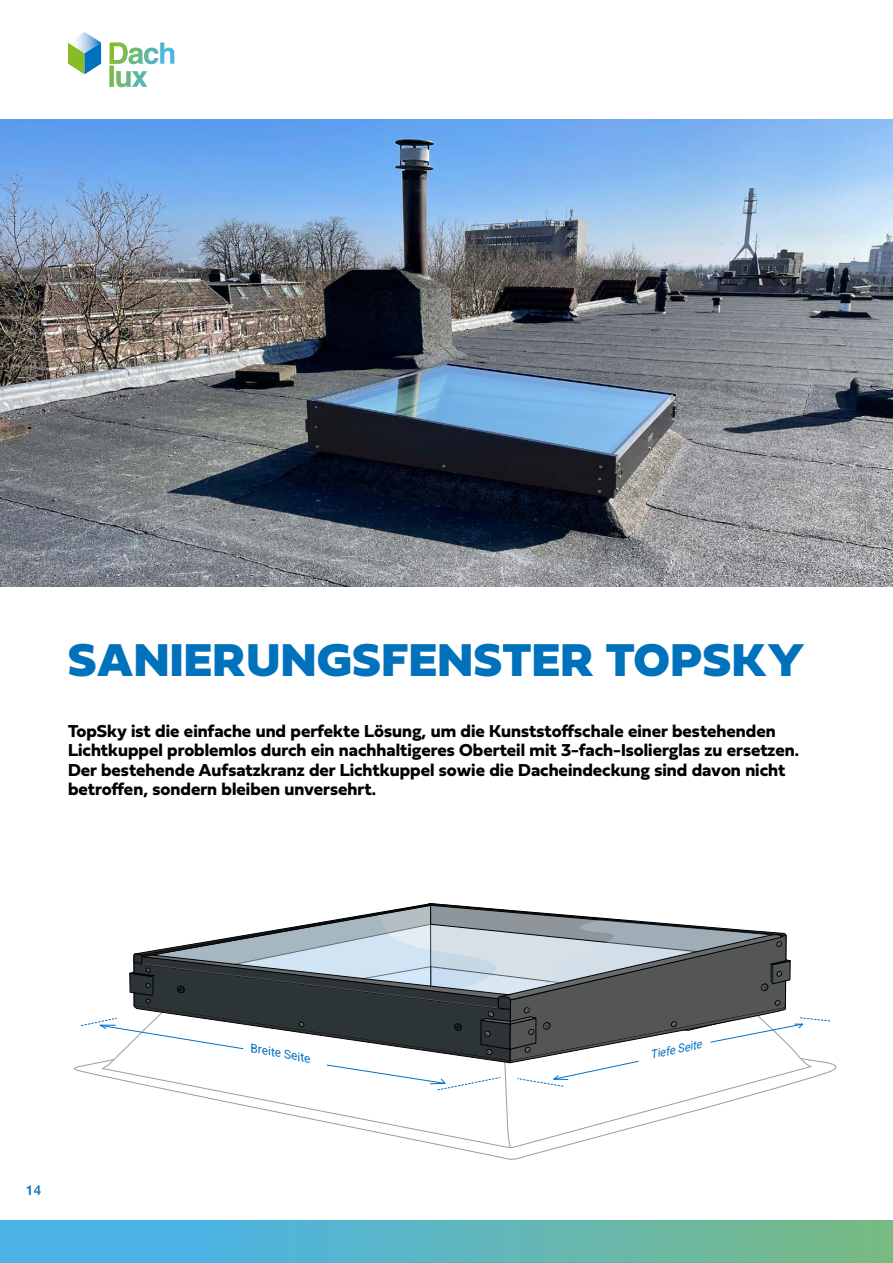
<style>
.page{position:relative;width:893px;height:1263px;background:#fff}
.page>*{position:absolute;margin:0;border:0;box-sizing:border-box;transform-origin:0 0}
.t1{font:48px "Fieldwork Hum Black";letter-spacing:.02em;color:#0072bb}
.t2{font:700 18px/19.5px "Fieldwork Hum";color:#000}
.t3{font:500 13.5px "Helvetica Neue";color:#0072bb}
.t4{font:italic 12px "Heebo";color:#0070c3}
.t5{font:italic 12px "Heebo";color:#0070c3;scale:.92 1}
</style>
<div class="page">
<img style="left:0;top:1220px;width:893px;height:43px">
<svg style="left:110px;top:43px;width:64px;height:44px"></svg>
<svg style="left:68px;top:32px;width:33px;height:42px"></svg>
<img style="left:0;top:119px;width:893px;height:468px">
<svg style="left:81px;top:903px;width:749px;height:245px"></svg>
<h1 class="t1" style="left:68px;top:617px;width:738px">SANIERUNGSFENSTER TOPSKY</h1>
<p class="t2" style="left:68px;top:720px;width:732px">TopSky ist die einfache und perfekte Lösung, um die Kunststoffschale einer bestehenden Lichtkuppel problemlos durch ein nachhaltigeres Oberteil mit 3-fach-Isolierglas zu ersetzen.<br>Der bestehende Aufsatzkranz der Lichtkuppel sowie die Dacheindeckung sind davon nicht betroffen, sondern bleiben unversehrt.</p>
<p class="t3" style="left:26px;top:1179px;width:17px">14</p>
<p class="t4" style="left:253px;top:1040px;width:63px;rotate:10deg">Breite Seite</p>
<p class="t5" style="left:649px;top:1046px;width:58px;rotate:-12deg">Tiefe Seite</p>
</div>
